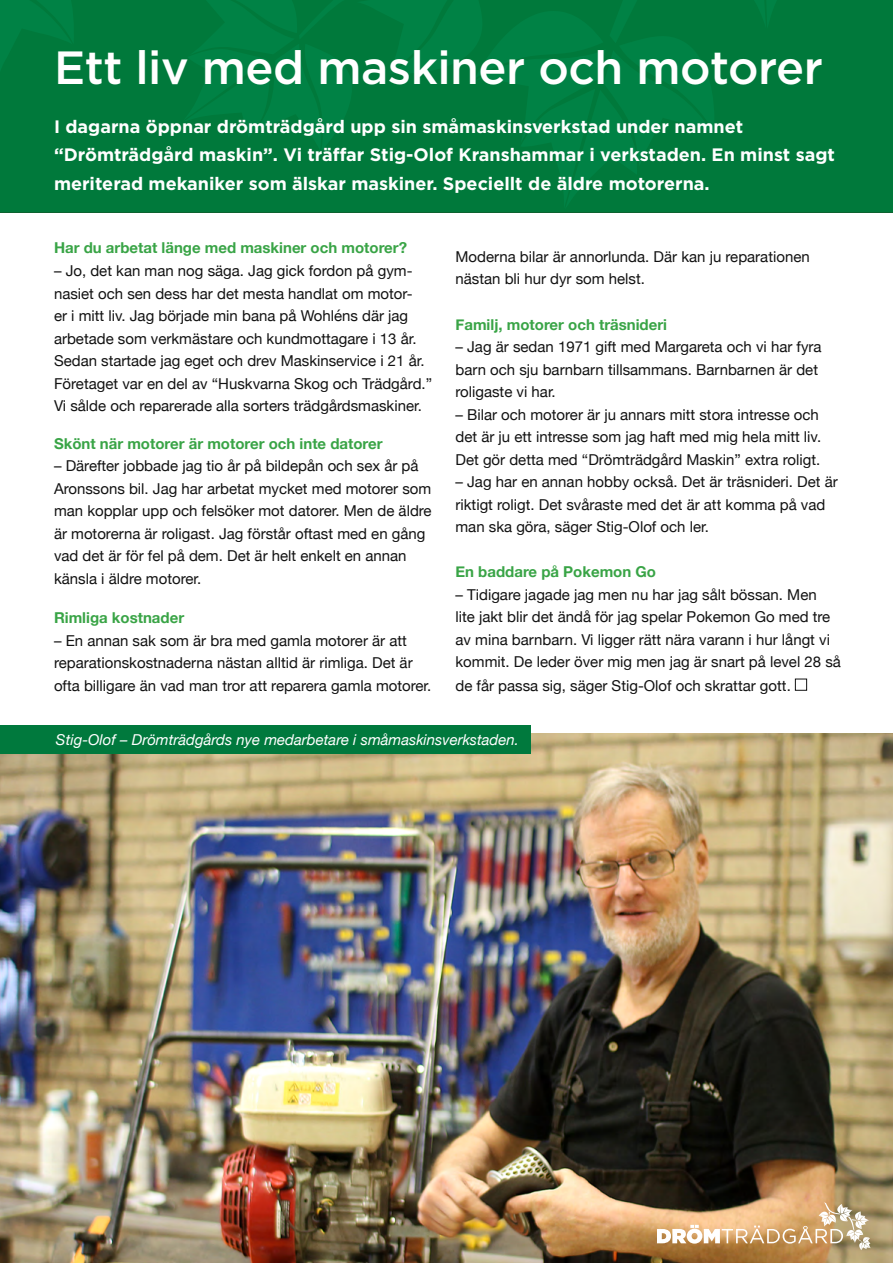
<style>
.page{position:relative;width:893px;height:1263px;background:#fff}
.page>*{position:absolute;margin:0;border:0;box-sizing:border-box;transform-origin:0 0}
.t1{font:500 46.5px "Gotham";letter-spacing:-.01em;color:#fff}
.t2{font:700 18px/28.5px "Gotham";color:#fff}
.t3{font:15px/22.5px "Helvetica Neue";color:#121212}
.t4{font:700 15px "Helvetica Neue";color:#39a446}
.t5{font:italic 15px "Helvetica Neue";color:#fff}
</style>
<div class="page">
<img style="left:0;top:733px;width:893px;height:530px">
<div style="left:0;top:0;width:893px;height:213px;background:#00793b"></div>
<div style="left:609px;top:0;width:281px;height:43px;background:#00793b"></div>
<div style="left:475px;top:10px;width:240px;height:199px;background:#007b3e"></div>
<svg style="left:183px;top:0;width:324px;height:152px;background:#007c3f"></svg>
<svg style="left:0;top:0;width:75px;height:86px;background:#007c3f"></svg>
<div style="left:795px;top:679px;width:12px;height:12px;border:1px solid #121212"></div>
<svg style="left:657px;top:1202px;width:214px;height:48px;background:#ccaa7f"></svg>
<div style="left:0;top:726px;width:531px;height:28px;background:#00793d"></div>
<h1 class="t1" style="left:54px;top:37px;width:770px">Ett liv med maskiner och motorer</h1>
<p class="t2" style="left:54px;top:112px;width:783px">I dagarna öppnar drömträdgård upp sin småmaskinsverkstad under namnet “Drömträdgård maskin”. Vi träffar Stig-Olof Kranshammar i verkstaden. En minst sagt meriterad mekaniker som älskar maskiner. Speciellt de äldre motorerna.</p>
<p class="t4" style="left:54px;top:236px;width:355px">Har du arbetat länge med maskiner och motorer?</p>
<p class="t3" style="left:54px;top:260px;width:380px">– Jo, det kan man nog säga. Jag gick fordon på gym&shy;nasiet och sen dess har det mesta handlat om motor-<br>er i mitt liv. Jag började min bana på Wohléns där jag arbetade som verkmästare och kundmottagare i 13 år.<br>Sedan startade jag eget och drev Maskinservice i 21 år.<br>Företaget var en del av “Huskvarna Skog och Trädgård.” Vi sålde och reparerade alla sorters trädgårdsmaskiner.</p>
<p class="t4" style="left:54px;top:432px;width:330px">Skönt när motorer är motorer och inte datorer</p>
<p class="t3" style="left:54px;top:456px;width:379px">– Därefter jobbade jag tio år på bildepån och sex år på Aronssons bil. Jag har arbetat mycket med motorer som man kopplar upp och felsöker mot datorer. Men de äldre är motorerna är roligast. Jag förstår oftast med en gång vad det är för fel på dem. Det är helt enkelt en annan känsla i äldre motorer.</p>
<p class="t4" style="left:54px;top:606px;width:132px">Rimliga kostnader</p>
<p class="t3" style="left:54px;top:630px;width:379px">– En annan sak som är bra med gamla motorer är att reparationskostnaderna nästan alltid är rimliga. Det är ofta billigare än vad man tror att reparera gamla motorer.</p>
<p class="t5" style="left:56px;top:728px;width:465px">Stig-Olof – Drömträdgårds nye medarbetare i småmaskinsverkstaden.</p>
<p class="t3" style="left:455px;top:246px;width:356px">Moderna bilar är annorlunda. Där kan ju reparationen nästan bli hur dyr som helst.</p>
<p class="t4" style="left:455px;top:312px;width:213px">Familj, motorer och träsnideri</p>
<p class="t3" style="left:455px;top:336px;width:368px">– Jag är sedan 1971 gift med Margareta och vi har fyra barn och sju barnbarn tillsammans. Barnbarnen är det roligaste vi har.</p>
<p class="t3" style="left:455px;top:404px;width:367px">– Bilar och motorer är ju annars mitt stora intresse och det är ju ett intresse som jag haft med mig hela mitt liv.<br>Det gör detta med “Drömträdgård Maskin” extra roligt.</p>
<p class="t3" style="left:455px;top:471px;width:384px">– Jag har en annan hobby också. Det är träsnideri. Det är riktigt roligt. Det svåraste med det är att komma på vad man ska göra, säger Stig-Olof och ler.</p>
<p class="t4" style="left:455px;top:560px;width:202px">En baddare på Pokemon Go</p>
<p class="t3" style="left:455px;top:584px;width:387px">– Tidigare jagade jag men nu har jag sålt bössan. Men<br>lite jakt blir det ändå för jag spelar Pokemon Go med tre av mina barnbarn. Vi ligger rätt nära varann i hur långt vi kommit. De leder över mig men jag är snart på level 28 så de får passa sig, säger Stig-Olof och skrattar gott.</p>
</div>
